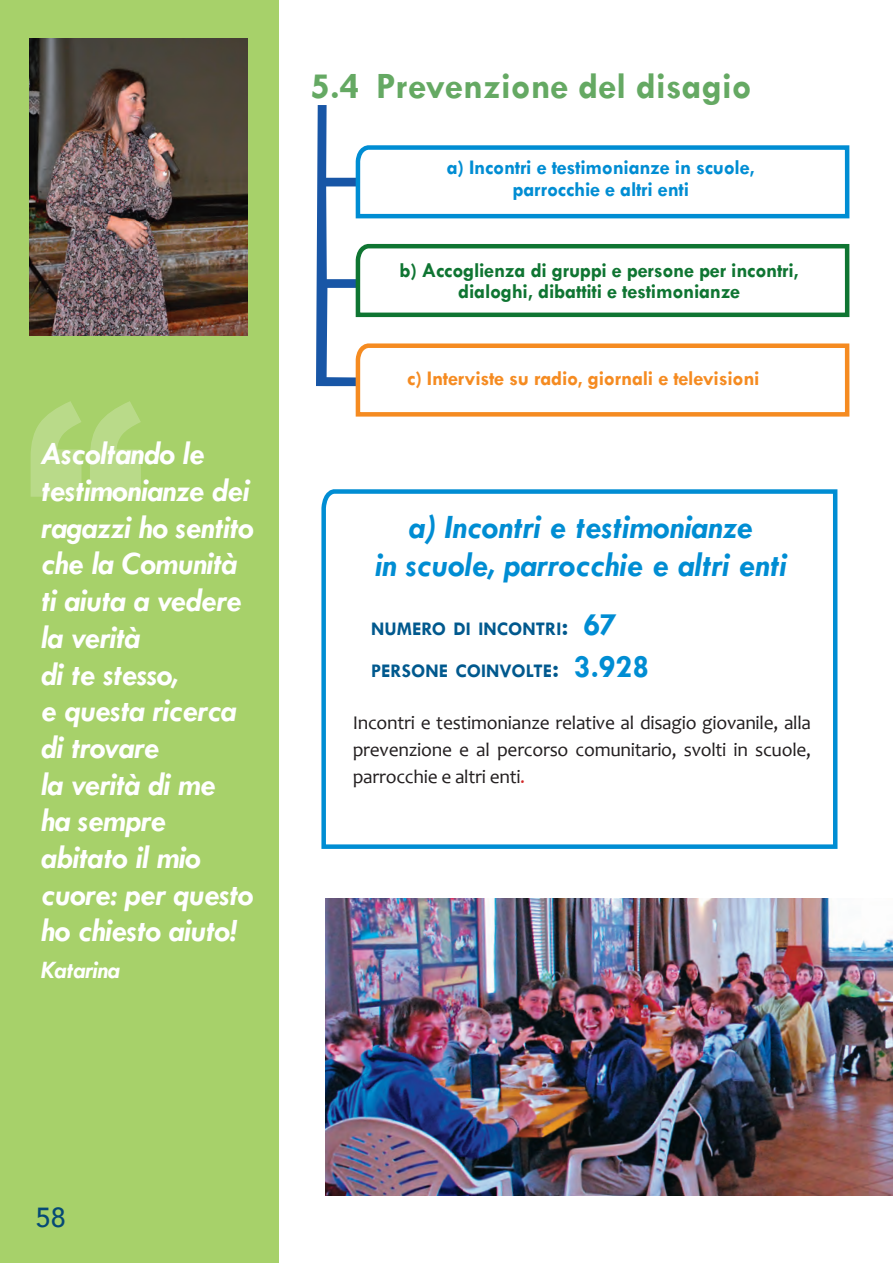
<style>
.page{position:relative;width:893px;height:1263px;background:#fff}
.page>*{position:absolute;margin:0;border:0;box-sizing:border-box;transform-origin:0 0}
.t1{font:900 239.7px "Arial";color:#fff}
.t2{font:700 37.5px "Tw Cen";color:#65a963}
.t3{font:italic 700 34.5px "Tw Cen";color:#008dd3}
.t4{font:italic 700 32.85px/36.8px "Tw Cen";letter-spacing:-.015em;color:#fff}
.Normale{font:500 27.6px "Avenir";color:#054975}
.t5{font:italic 700 25.35px "Tw Cen";letter-spacing:-.015em;color:#fff}
.t6{font:700 21px "Tw Cen";letter-spacing:-.015em;color:#0f7532}
.t7{font:700 21px/22.5px "Tw Cen";letter-spacing:-.015em;color:#008dd3;text-align:center}
.t8{font:700 21px "Tw Cen";letter-spacing:-.015em;color:#f58b21}
.t9{font:19.5px/27px "Candara";letter-spacing:-.015em;color:#231f20;text-align:justify}
.t10{font:700 19.35px "Tw Cen";color:#01598e}
.s1{font-size:27.75px}
.s2{font-size:33px;color:#008dd3}
.s3{color:#d12727}
</style>
<div class="page">
<div style="left:0;top:0;width:279px;height:1263px;background:#a7d16a"></div>
<svg style="left:316px;top:105px;width:534px;height:312px"></svg>
<svg style="left:321px;top:489px;width:517px;height:360px"></svg>
<img style="left:326px;top:898px;width:567px;height:298px">
<img style="left:30px;top:38px;width:218px;height:298px">
<h1 class="t1" style="left:24px;top:316px;width:121px">“</h1>
<p class="t4" style="left:41px;top:435px;width:214px">Ascoltando le testimonianze dei ragazzi ho sentito che la Comunità</p>
<p class="t4" style="left:41px;top:581px;width:202px">ti aiuta a vedere la verità</p>
<p class="t4" style="left:41px;top:655px;width:138px">di te stesso,</p>
<p class="t4" style="left:41px;top:692px;width:197px">e questa ricerca</p>
<p class="t4" style="left:41px;top:728px;width:120px">di trovare</p>
<p class="t4" style="left:41px;top:765px;width:176px">la verità di me</p>
<p class="t4" style="left:41px;top:802px;width:214px">ha sempre abitato il mio cuore: per questo ho chiesto aiuto!</p>
<p class="t5" style="left:41px;top:954px;width:80px">Katarina</p>
<p class="t2" style="left:310px;top:64px;width:443px">5.4 Prevenzione del disagio</p>
<p class="t7" style="left:447px;top:156px;width:310px">a) Incontri e testimonianze in scuole, parrocchie e altri enti</p>
<p class="t6" style="left:400px;top:257px;width:401px">b) Accoglienza di gruppi e persone per incontri,</p>
<p class="t6" style="left:458px;top:278px;width:284px">dialoghi, dibattiti e testimonianze</p>
<p class="t8" style="left:407px;top:366px;width:354px">c) Interviste su radio, giornali e televisioni</p>
<p class="t3" style="left:409px;top:507px;width:346px">a) Incontri e testimonianze</p>
<p class="t3" style="left:375px;top:544px;width:413px">in scuole, parrocchie e altri enti</p>
<p class="t10" style="left:371px;top:617px;width:247px">NUMERO DI INCONTRI<span class="s1">:</span> <span class="s2">67</span></p>
<p class="t10" style="left:371px;top:659px;width:280px">PERSONE COINVOLTE<span class="s1">:</span> <span class="s2">3.928</span></p>
<p class="t9" style="left:353px;top:709px;width:460px">Incontri e testimonianze relative al disagio giovanile, alla prevenzione e al percorso comunitario, svolti in scuole, parrocchie e altri enti<span class="s3">.</span></p>
<p class="Normale" style="left:36px;top:1194px;width:32px">58</p>
</div>
